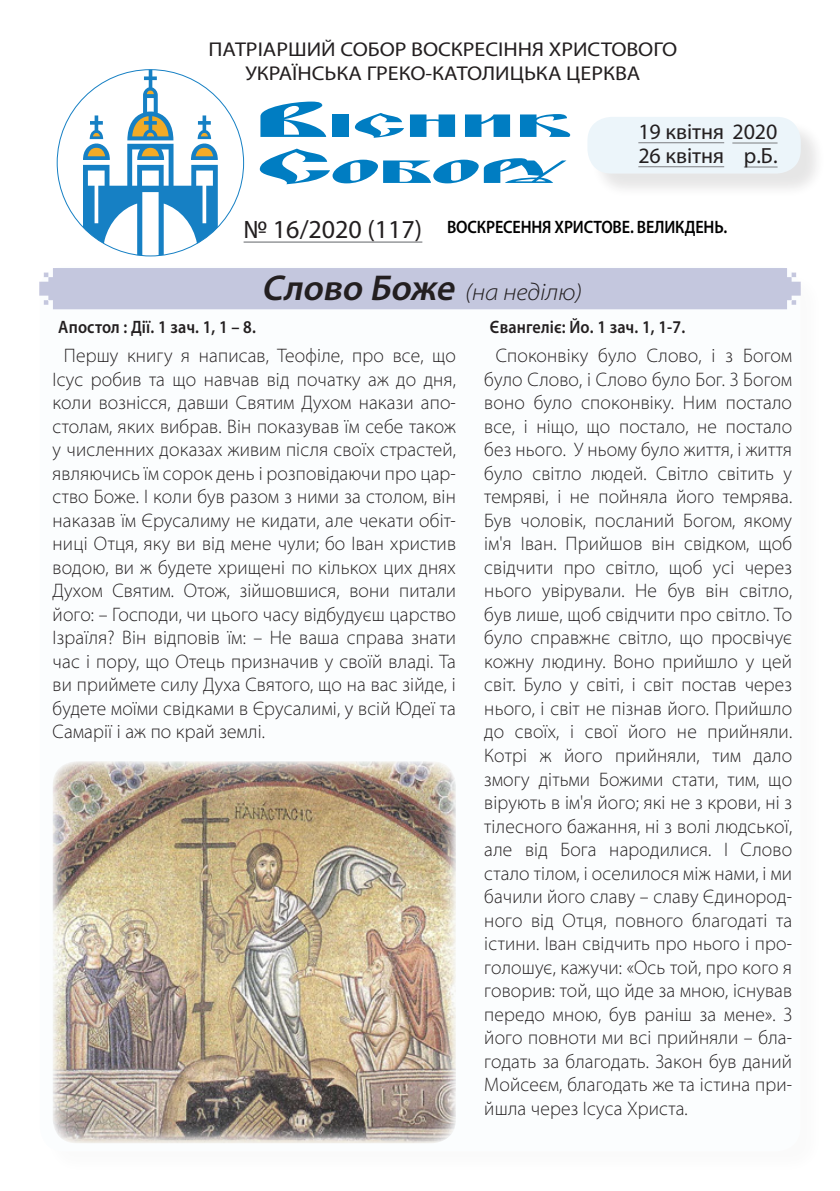
<style>
.page{position:relative;width:840px;height:1191px;background:#fff}
.page>*{position:absolute;margin:0;border:0;box-sizing:border-box;transform-origin:0 0}
.ВІСНИК_СОБОРУ{font:31px/46px "Blagovest Five";color:#007dc2;scale:2.79 1}
.Неділя_Текст{font:26px "Myriad Pro";color:#231f20}
.Назва_рубрики{font:italic 300 semi-expanded 24px "Myriad Pro";color:#231f20}
.Неділя_Текст-2{font:22px "Myriad Pro";color:#231f20}
.t1{font:20px "Myriad Pro";color:#231f20;scale:1.1 1}
.Текст_читання{font:300 semi-expanded 19.6px/23.6px "Myriad Pro";letter-spacing:.01em;color:#231f20;text-align:justify;scale:.9 1}
.Текст_читання-2{font:600 18px "Myriad Pro";letter-spacing:.01em;color:#231f20;scale:.9 1}
.День_календаря{font:600 18px "Myriad Pro";letter-spacing:-.01em;color:#000001;scale:.9 1}
.s1{font-size:44.4px}
.s2{font-weight:600;font-stretch:normal;font-size:36px}
</style>
<div class="page">
<div style="left:40px;top:266px;width:759px;height:885px;background:#fbfdfe;border-radius:24px"></div>
<div style="left:39px;top:268px;width:761px;height:41px;background:#c4c7de"></div>
<div style="left:590px;top:120px;width:235px;height:78px;background:#231f20;opacity:.75"></div>
<div style="left:587px;top:117px;width:213px;height:56px;background:#ecf5fa;border-radius:24px"></div>
<svg style="left:56px;top:69px;width:188px;height:188px"></svg>
<hr style="left:243px;top:241px;width:179px;height:2px;background:#86888b">
<hr style="left:732px;top:142px;width:45px;height:2px;background:#86888b">
<hr style="left:743px;top:166px;width:34px;height:2px;background:#86888b">
<hr style="left:638px;top:142px;width:85px;height:1px;background:#86888b">
<hr style="left:638px;top:166px;width:85px;height:1px;background:#86888b">
<img style="left:53px;top:761px;width:402px;height:382px">
<p class="t1" style="left:208px;top:37px;width:427px">ПАТРІАРШИЙ СОБОР ВОСКРЕСІННЯ ХРИСТОВОГО</p>
<p class="t1" style="left:245px;top:61px;width:360px">УКРАЇНСЬКА ГРЕКО-КАТОЛИЦЬКА ЦЕРКВА</p>
<p class="ВІСНИК_СОБОРУ" style="left:253px;top:102px;width:115px"><span class="s1">В</span>існик<br><span class="s1">С</span>обору</p>
<p class="Неділя_Текст-2" style="left:638px;top:118px;width:141px">19 квітня 2020</p>
<p class="Неділя_Текст-2" style="left:743px;top:142px;width:35px">р.Б.</p>
<p class="Неділя_Текст-2" style="left:638px;top:142px;width:87px">26 квітня</p>
<p class="Неділя_Текст" style="left:243px;top:213px;width:180px">№ 16/2020 (117)</p>
<p class="День_календаря" style="left:447px;top:215px;width:312px">ВОСКРЕСЕННЯ ХРИСТОВЕ. ВЕЛИКДЕНЬ.</p>
<p class="Назва_рубрики" style="left:261px;top:279px;width:322px"><span class="s2">Слово Боже</span> (на неділю)</p>
<p class="Текст_читання-2" style="left:58px;top:315px;width:221px">Апостол : Дії. 1 зач. 1, 1 – 8.</p>
<p class="Текст_читання" style="left:53px;top:344px;width:449px;text-indent:11px">Першу книгу я написав, Теофіле, про все, що Ісус робив та що навчав від початку аж до дня, коли вознісся, давши Святим Духом накази апо&shy;столам, яких вибрав. Він показував їм себе також у численних доказах живим після своїх страстей, являючись їм сорок день і розповідаючи про цар&shy;ство Боже. І коли був разом з ними за столом, він наказав їм Єрусалиму не кидати, але чекати обіт&shy;ниці Отця, яку ви від мене чули; бо Іван христив водою, ви ж будете хрищені по кількох цих днях Духом Святим. Отож, зійшовшися, вони питали його: – Господи, чи цього часу відбудуєш царство Ізраїля? Він відповів їм: – Не ваша справа знати час і пору, що Отець призначив у своїй владі. Та ви приймете силу Духа Святого, що на вас зійде, і будете моїми свідками в Єрусалимі, у всій Юдеї та Самарії і аж по край землі.</p>
<p class="Текст_читання-2" style="left:489px;top:315px;width:218px">Євангеліє: Йо. 1 зач. 1, 1-7.</p>
<p class="Текст_читання" style="left:484px;top:344px;width:343px;text-indent:11px">Споконвіку було Слово, і з Богом було Слово, і Слово було Бог. З Богом воно було споконвіку. Ним постало все, і ніщо, що постало, не постало без нього. У ньому було життя, і життя було світло людей. Світло світить у темряві, і не пойняла його темрява.<br>Був чоловік, посланий Богом, якому ім'я Іван. Прийшов він свідком, щоб свідчити про світло, щоб усі через нього увірували. Не був він світло, був лише, щоб свідчити про світло. То було справжнє світло, що просвічує кожну людину. Воно прийшло у цей світ. Було у світі, і світ постав через нього, і світ не пізнав його. Прийшло до своїх, і свої його не прийняли.<br>Котрі ж його прийняли, тим дало змогу дітьми Божими стати, тим, що вірують в ім'я його; які не з крови, ні з тілесного бажання, ні з волі людської, але від Бога народилися. І Слово стало тілом, і оселилося між нами, і ми бачили його славу – славу Єдинород&shy;ного від Отця, повного благодаті та істини. Іван свідчить про нього і про&shy;голошує, кажучи: «Ось той, про кого я говорив: той, що йде за мною, існував передо мною, був раніш за мене». З його повноти ми всі прийняли – бла&shy;годать за благодать. Закон був даний Мойсеєм, благодать же та істина при&shy;йшла через Ісуса Христа.</p>
</div>
